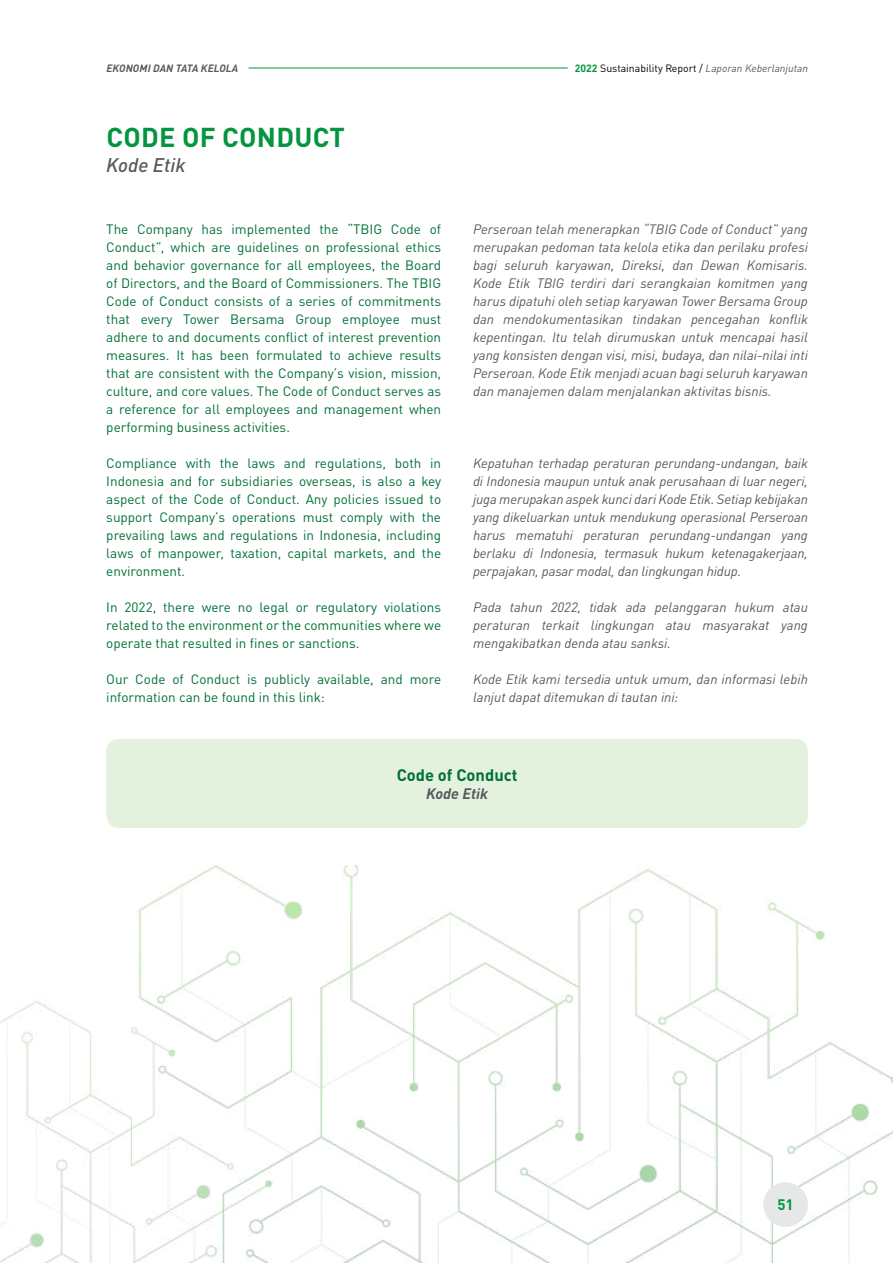
<style>
.page{position:relative;width:893px;height:1263px;background:#fff}
.page>*{position:absolute;margin:0;border:0;box-sizing:border-box;transform-origin:0 0}
.t1{font:700 27px "DIN Pro";letter-spacing:.01em;color:#03953f}
.t2{font:italic 500 19.5px "DIN Pro";color:#58595b}
.t3{font:700 16.5px "DIN Pro";color:#007037}
.t4{font:italic 700 15px "DIN Pro";color:#58595b}
.t5{font:700 15px "DIN Pro";color:#03953f}
.t6{font:italic 13.5px/18px "DIN Pro";color:#58595b;text-align:justify}
.t7{font:13.5px/18px "DIN Pro";color:#007037;text-align:justify}
.t8{font:10.5px "DIN Pro";color:#000}
.t9{font:italic 700 10.5px "DIN Pro";letter-spacing:.01em;color:#58595b}
.s1{font-weight:700;color:#03953f}
.s2{font-style:italic;color:#58595b}
</style>
<div class="page">
<div style="left:106px;top:739px;width:702px;height:89px;background:#e3f1de;border-radius:13px"></div>
<img style="left:0;top:865px;width:893px;height:398px">
<div style="left:763px;top:1182px;width:45px;height:45px;background:#e6e7e8;border-radius:50%"></div>
<hr style="left:249px;top:68px;width:319px;height:1px;background:#03953f">
<p class="t9" style="left:106px;top:60px;width:133px">EKONOMI DAN TATA KELOLA</p>
<p class="t8" style="left:575px;top:60px;width:235px"><span class="s1">2022</span> Sustainability Report / <span class="s2">Laporan Keberlanjutan</span></p>
<h1 class="t1" style="left:106px;top:116px;width:240px">CODE OF CONDUCT</h1>
<h2 class="t2" style="left:106px;top:150px;width:81px">Kode Etik</h2>
<p class="t7" style="left:106px;top:219px;width:336px">The Company has implemented the “TBIG Code of Conduct”, which are guidelines on professional ethics and behavior governance for all employees, the Board of Directors, and the Board of Commissioners. The TBIG Code of Conduct consists of a series of commitments that every Tower Bersama Group employee must adhere to and documents conflict of interest prevention measures. It has been formulated to achieve results that are consistent with the Company’s vision, mission, culture, and core values. The Code of Conduct serves as a reference for all employees and management when performing business activities.</p>
<p class="t7" style="left:106px;top:453px;width:336px">Compliance with the laws and regulations, both in Indonesia and for subsidiaries overseas, is also a key aspect of the Code of Conduct. Any policies issued to support Company’s operations must comply with the prevailing laws and regulations in Indonesia, including laws of manpower, taxation, capital markets, and the environment.</p>
<p class="t7" style="left:106px;top:597px;width:336px">In 2022, there were no legal or regulatory violations related to the environment or the communities where we operate that resulted in fines or sanctions.</p>
<p class="t7" style="left:106px;top:669px;width:336px">Our Code of Conduct is publicly available, and more information can be found in this link:</p>
<p class="t6" style="left:473px;top:219px;width:336px">Perseroan telah menerapkan “TBIG Code of Conduct” yang merupakan pedoman tata kelola etika dan perilaku profesi bagi seluruh karyawan, Direksi, dan Dewan Komisaris.<br>Kode Etik TBIG terdiri dari serangkaian komitmen yang harus dipatuhi oleh setiap karyawan Tower Bersama Group dan mendokumentasikan tindakan pencegahan konflik kepentingan. Itu telah dirumuskan untuk mencapai hasil yang konsisten dengan visi, misi, budaya, dan nilai-nilai inti Perseroan. Kode Etik menjadi acuan bagi seluruh karyawan dan manajemen dalam menjalankan aktivitas bisnis.</p>
<p class="t6" style="left:473px;top:453px;width:336px">Kepatuhan terhadap peraturan perundang-undangan, baik di Indonesia maupun untuk anak perusahaan di luar negeri, juga merupakan aspek kunci dari Kode Etik. Setiap kebijakan yang dikeluarkan untuk mendukung operasional Perseroan harus mematuhi peraturan perundang-undangan yang berlaku di Indonesia, termasuk hukum ketenagakerjaan, perpajakan, pasar modal, dan lingkungan hidup.</p>
<p class="t6" style="left:473px;top:597px;width:336px">Pada tahun 2022, tidak ada pelanggaran hukum atau peraturan terkait lingkungan atau masyarakat yang mengakibatkan denda atau sanksi.</p>
<p class="t6" style="left:473px;top:669px;width:336px">Kode Etik kami tersedia untuk umum, dan informasi lebih lanjut dapat ditemukan di tautan ini:</p>
<p class="t3" style="left:397px;top:762px;width:122px">Code of Conduct</p>
<p class="t4" style="left:426px;top:782px;width:63px">Kode Etik</p>
<p class="t5" style="left:777px;top:1193px;width:18px">51</p>
</div>
